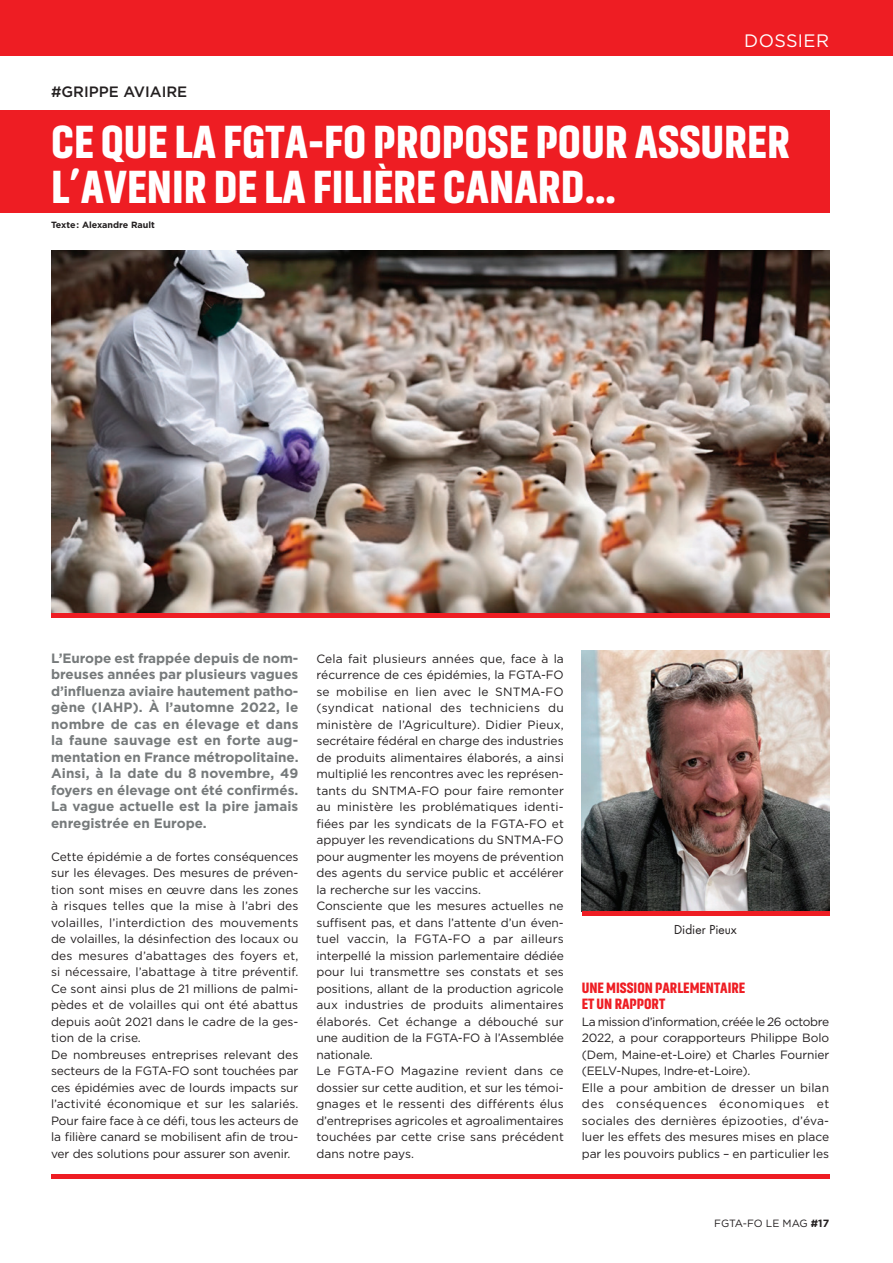
<style>
.page{position:relative;width:893px;height:1263px;background:#fff}
.page>*{position:absolute;margin:0;border:0;box-sizing:border-box;transform-origin:0 0}
.t1{font:900 46.5px/45px "Akhand";color:#fff}
.t2{font:18px "Gotham Pro";letter-spacing:.02em;color:#fff}
.t3{font:900 15px/16.5px "Akhand";color:#ee1d23}
.t4{font:500 15px "Gotham";color:#231f20}
.t5{font:700 13.5px/16.5px "Gotham";color:#767a7b;text-align:justify}
.t6{font:12px/16.5px "Gotham Pro";color:#231f20}
.t7{font:12px/16.5px "Gotham";color:#231f20;text-align:justify}
.t8{font:12px "Futura Std";color:#231f20}
.t9{font:10.5px "Gotham Pro";letter-spacing:-.015em;color:#231f20}
.t10{font:700 9px "Gotham";color:#231f20}
.s1{font-family:"Gotham";font-weight:700}
</style>
<div class="page">
<div style="left:0;top:0;width:893px;height:55px;background:#ee1d23"></div>
<div style="left:0;top:111px;width:829px;height:102px;background:#ee1d23"></div>
<img style="left:51px;top:250px;width:778px;height:363px">
<div style="left:51px;top:613px;width:778px;height:5px;background:#ee1d23"></div>
<img style="left:582px;top:651px;width:247px;height:261px">
<hr style="left:582px;top:912px;width:247px;height:4px;background:#ee1d23">
<div style="left:51px;top:1174px;width:778px;height:5px;background:#ee1d23"></div>
<h2 class="t2" style="left:744px;top:31px;width:86px">DOSSIER</h2>
<p class="t4" style="left:51px;top:82px;width:138px">#GRIPPE AVIAIRE</p>
<h1 class="t1" style="left:51px;top:120px;width:740px">CE QUE LA FGTA-FO PROPOSE POUR ASSURER<br>L’AVENIR DE LA FILIÈRE CANARD…</h1>
<p class="t10" style="left:51px;top:220px;width:105px">Texte: Alexandre Rault</p>
<p class="t5" style="left:51px;top:649px;width:249px">L’Europe est frappée depuis de nom&shy;breuses années par plusieurs vagues d’influenza aviaire hautement patho&shy;gène (IAHP). À l’automne 2022, le nombre de cas en élevage et dans la faune sauvage est en forte aug&shy;mentation en France métropolitaine.<br>Ainsi, à la date du 8 novembre, 49 foyers en élevage ont été confirmés.<br>La vague actuelle est la pire jamais enregistrée en Europe.</p>
<p class="t7" style="left:51px;top:848px;width:249px">Cette épidémie a de fortes conséquences sur les élevages. Des mesures de préven&shy;tion sont mises en œuvre dans les zones à risques telles que la mise à l’abri des volailles, l’interdiction des mouvements de volailles, la désinfection des locaux ou des mesures d’abattages des foyers et, si nécessaire, l’abattage à titre préventif.<br>Ce sont ainsi plus de 21 millions de palmi&shy;pèdes et de volailles qui ont été abattus depuis août 2021 dans le cadre de la ges&shy;tion de la crise.</p>
<p class="t6" style="left:51px;top:1046px;width:249px;text-align:justify">De nombreuses entreprises relevant des secteurs de la FGTA-FO sont touchées par ces épidémies avec de lourds impacts sur l’activité économique et sur les salariés.<br>Pour faire face à ce défi, tous les acteurs de la filière canard se mobilisent afin de trou&shy;ver des solutions pour assurer son avenir.</p>
<p class="t6" style="left:316px;top:650px;width:249px">Cela fait plusieurs années que, face à la récurrence de ces épidémies, la FGTA-FO se mobilise en lien avec le SNTMA-FO (syndicat national des techniciens du ministère de l’Agriculture). Didier Pieux, secrétaire fédéral en charge des industries de produits alimentaires élaborés, a ainsi multiplié les rencontres avec les représen&shy;tants du SNTMA-FO pour faire remonter au ministère les problématiques identi&shy;fiées par les syndicats de la FGTA-FO et appuyer les revendications du SNTMA-FO pour augmenter les moyens de prévention des agents du service public et accélérer la recherche sur les vaccins.<br>Consciente que les mesures actuelles ne suffisent pas, et dans l’attente d’un éven&shy;tuel vaccin, la FGTA-FO a par ailleurs interpellé la mission parlementaire dédiée pour lui transmettre ses constats et ses positions, allant de la production agricole aux industries de produits alimentaires élaborés. Cet échange a débouché sur une audition de la FGTA-FO à l’Assemblée nationale.<br>Le FGTA-FO Magazine revient dans ce dossier sur cette audition, et sur les témoi&shy;gnages et le ressenti des différents élus d’entreprises agricoles et agroalimentaires touchées par cette crise sans précédent dans notre pays.</p>
<p class="t8" style="left:674px;top:921px;width:64px">Didier Pieux</p>
<p class="t3" style="left:582px;top:979px;width:165px">UNE MISSION PARLEMENTAIRE<br>ET UN RAPPORT</p>
<p class="t6" style="left:582px;top:1013px;width:249px">La mission d’information, créée le 26 octobre 2022, a pour corapporteurs Philippe Bolo (Dem, Maine-et-Loire) et Charles Fournier (EELV-Nupes, Indre-et-Loire).<br>Elle a pour ambition de dresser un bilan des conséquences économiques et sociales des dernières épizooties, d’éva&shy;luer les effets des mesures mises en place par les pouvoirs publics – en particulier les</p>
<p class="t9" style="left:714px;top:1217px;width:116px">FGTA-FO LE MAG <span class="s1">#17</span></p>
</div>
